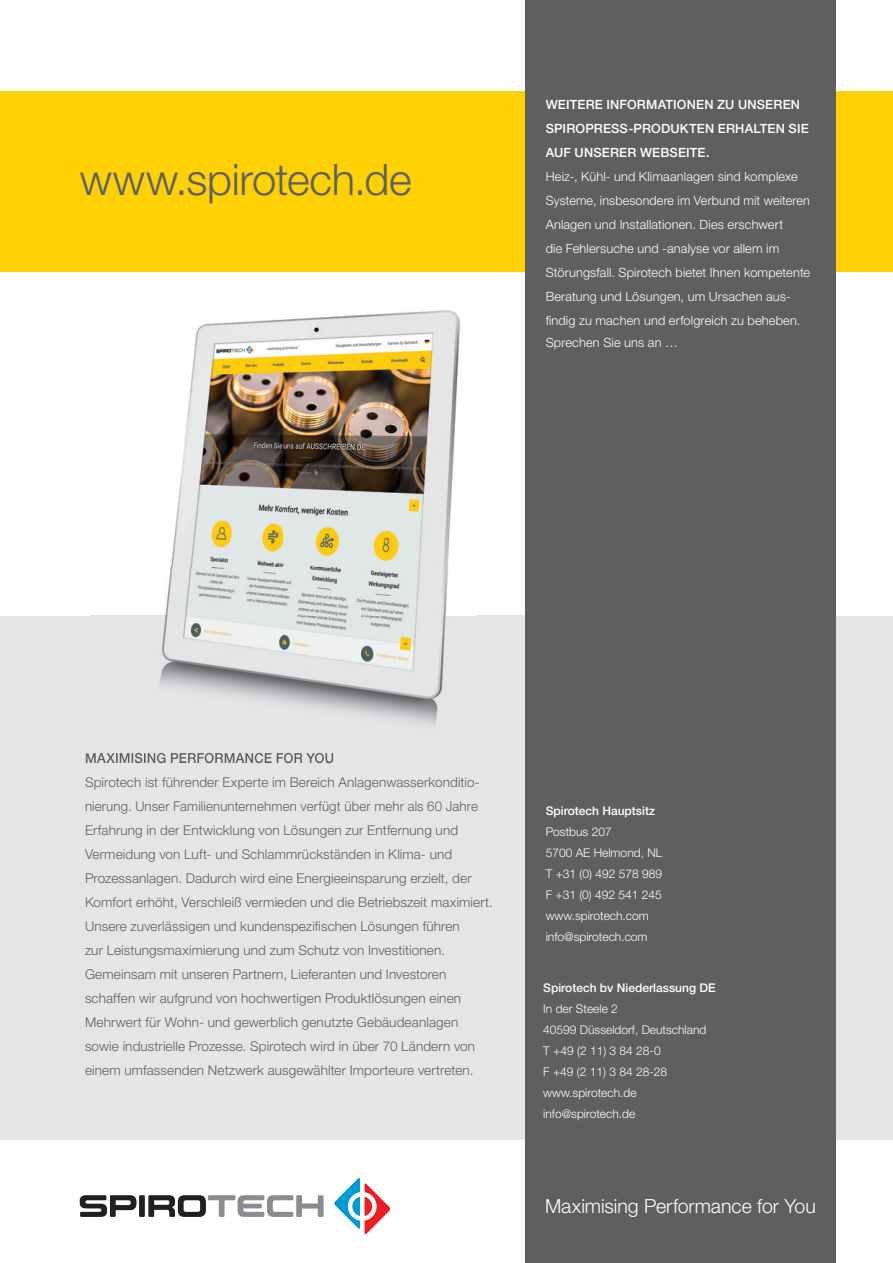
<style>
.page{position:relative;width:893px;height:1263px;background:#fff}
.page>*{position:absolute;margin:0;border:0;box-sizing:border-box;transform-origin:0 0}
.t1{font:300 43.5px "Helvetica Neue LT Std";letter-spacing:-.005em;color:#5f5f62}
.t2{font:300 19.5px "Helvetica Neue LT Std";color:#fff}
.t3{font:300 13.5px/24px "Helvetica Neue LT Std";letter-spacing:.01em;color:#5f5f62}
.t4{font:500 13.5px "Helvetica Neue LT Std";letter-spacing:.01em;color:#5f5f62}
.t5{font:300 12.75px/24px "Helvetica Neue LT Std";letter-spacing:.015em;color:#fff}
.t6{font:500 12.75px/24px "Helvetica Neue LT Std";letter-spacing:.015em;color:#fff}
.t7{font:300 12px/21px "Helvetica Neue LT Std";color:#fff}
.t8{font:500 12px "Helvetica Neue LT Std";color:#fff}
</style>
<div class="page">
<div style="left:0;top:91px;width:893px;height:180px;background:#fed105"></div>
<div style="left:0;top:616px;width:893px;height:524px;background:#e4e5e7"></div>
<img style="left:90px;top:310px;width:435px;height:306px">
<img style="left:138px;top:616px;width:145px;height:137px">
<img style="left:283px;top:616px;width:163px;height:144px">
<img style="left:90px;top:753px;width:243px;height:9px">
<div style="left:525px;top:0;width:311px;height:1263px;background:#5f5f62"></div>
<svg style="left:80px;top:1195px;width:56px;height:22px"></svg>
<div style="left:139px;top:1195px;width:6px;height:22px;background:#231f20"></div>
<svg style="left:148px;top:1195px;width:176px;height:22px"></svg>
<svg style="left:334px;top:1178px;width:56px;height:56px"></svg>
<h1 class="t1" style="left:80px;top:152px;width:334px">www.spirotech.de</h1>
<p class="t6" style="left:546px;top:92px;width:265px">WEITERE INFORMATIONEN ZU UNSEREN<br>SPIROPRESS-PRODUKTEN ERHALTEN SIE<br>AUF UNSERER WEBSEITE.</p>
<p class="t5" style="left:546px;top:164px;width:266px">Heiz-, Kühl- und Klimaanlagen sind komplexe Systeme, insbesondere im Verbund mit weiteren Anlagen und Installationen. Dies erschwert<br>die Fehlersuche und -analyse vor allem im Störungsfall. Spirotech bietet Ihnen kompetente Beratung und Lösungen, um Ursachen aus&shy;findig zu machen und erfolgreich zu beheben.</p>
<p class="t5" style="left:546px;top:331px;width:134px">Sprechen Sie uns an …</p>
<p class="t4" style="left:85px;top:750px;width:250px">MAXIMISING PERFORMANCE FOR YOU</p>
<p class="t3" style="left:85px;top:770px;width:409px">Spirotech ist führender Experte im Bereich Anlagenwasserkonditio&shy;nierung. Unser Familienunternehmen verfügt über mehr als 60 Jahre Erfahrung in der Entwicklung von Lösungen zur Entfernung und Vermeidung von Luft- und Schlammrückständen in Klima- und Prozessanlagen. Dadurch wird eine Energieeinsparung erzielt, der Komfort erhöht, Verschleiß vermieden und die Betriebszeit maximiert.<br>Unsere zuverlässigen und kundenspezifischen Lösungen führen<br>zur Leistungsmaximierung und zum Schutz von Investitionen.<br>Gemeinsam mit unseren Partnern, Lieferanten und Investoren schaffen wir aufgrund von hochwertigen Produktlösungen einen Mehrwert für Wohn- und gewerblich genutzte Gebäudeanlagen sowie industrielle Prozesse. Spirotech wird in über 70 Ländern von einem umfassenden Netzwerk ausgewählter Importeure vertreten.</p>
<p class="t8" style="left:546px;top:804px;width:111px">Spirotech Hauptsitz</p>
<p class="t7" style="left:546px;top:821px;width:118px">Postbus 207<br>5700 AE Helmond, NL<br>T +31 (0) 492 578 989<br>F +31 (0) 492 541 245 www.spirotech.com info@spirotech.com</p>
<p class="t8" style="left:543px;top:981px;width:174px">Spirotech bv Niederlassung DE</p>
<p class="t7" style="left:543px;top:998px;width:165px">In der Steele 2<br>40599 Düsseldorf, Deutschland<br>T +49 (2 11) 3 84 28-0<br>F +49 (2 11) 3 84 28-28 www.spirotech.de info@spirotech.de</p>
<h2 class="t2" style="left:545px;top:1194px;width:272px">Maximising Performance for You</h2>
</div>
